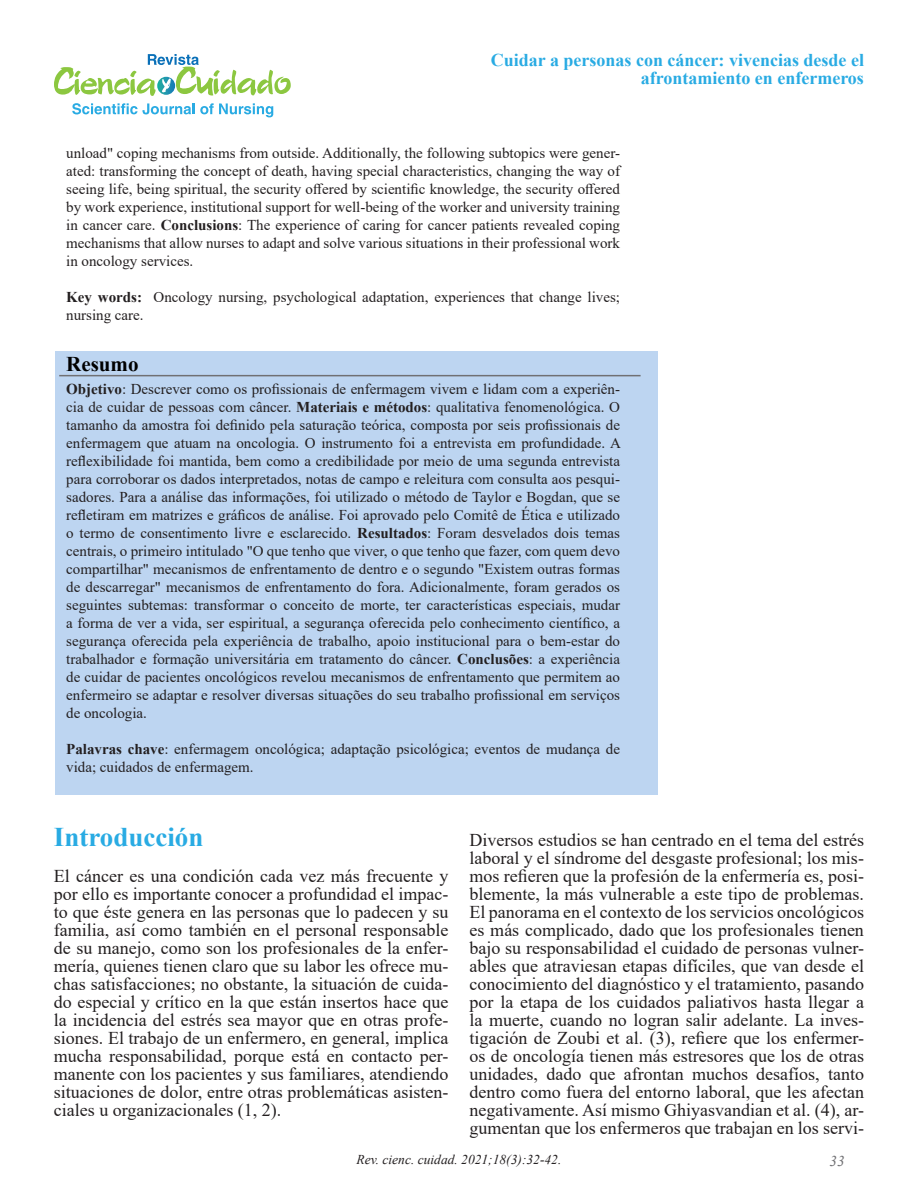
<style>
.page{position:relative;width:918px;height:1188px;background:#fff}
.page>*{position:absolute;margin:0;border:0;box-sizing:border-box;transform-origin:0 0}
.t1{font:700 27px "Times New Roman";color:#29abe3}
.t2{font:700 21px "Times New Roman";color:#000}
.t3{font:18px/18px "Times New Roman";color:#231f20;text-align:justify}
.t4{font:700 18px/18px "Times New Roman";color:#29abe3;text-align:right}
.t5{font:15px/18px "Times New Roman";color:#231f20;text-align:justify}
.t6{font:italic 15px "Times New Roman";color:#707073}
.t7{font:italic 13.5px "Times New Roman";color:#231f20}
.s1{font-weight:700}
</style>
<div class="page">
<svg style="left:54px;top:54px;width:237px;height:42px"></svg>
<svg style="left:72px;top:103px;width:201px;height:14px"></svg>
<div style="left:55px;top:352px;width:603px;height:443px;background:#bdd5f1"></div>
<hr style="left:59px;top:375px;width:582px;height:1px;background:#707073">
<p class="t4" style="left:491px;top:51px;width:375px">Cuidar a personas con cáncer: vivencias desde el afrontamiento en enfermeros</p>
<p class="t5" style="left:66px;top:143px;width:555px">unload" coping mechanisms from outside. Additionally, the following subtopics were gener&shy;ated: transforming the concept of death, having special characteristics, changing the way of seeing life, being spiritual, the security offered by scientific knowledge, the security offered by work experience, institutional support for well-being of the worker and university training in cancer care. <span class="s1">Conclusions</span>: The experience of caring for cancer patients revealed coping mechanisms that allow nurses to adapt and solve various situations in their professional work in oncology services.</p>
<p class="t5" style="left:66px;top:287px;width:555px"><span class="s1">Key words:</span> Oncology nursing, psychological adaptation, experiences that change lives; nursing care.</p>
<p class="t2" style="left:66px;top:349px;width:74px">Resumo</p>
<p class="t5" style="left:66px;top:379px;width:556px"><span class="s1">Objetivo</span>: Descrever como os profissionais de enfermagem vivem e lidam com a experiên&shy;cia de cuidar de pessoas com câncer. <span class="s1">Materiais e métodos</span>: qualitativa fenomenológica. O tamanho da amostra foi definido pela saturação teórica, composta por seis profissionais de enfermagem que atuam na oncologia. O instrumento foi a entrevista em profundidade. A reflexibilidade foi mantida, bem como a credibilidade por meio de uma segunda entrevista para corroborar os dados interpretados, notas de campo e releitura com consulta aos pesqui&shy;sadores. Para a análise das informações, foi utilizado o método de Taylor e Bogdan, que se refletiram em matrizes e gráficos de análise. Foi aprovado pelo Comitê de Ética e utilizado o termo de consentimento livre e esclarecido. <span class="s1">Resultados</span>: Foram desvelados dois temas centrais, o primeiro intitulado "O que tenho que viver, o que tenho que fazer, com quem devo compartilhar" mecanismos de enfrentamento de dentro e o segundo "Existem outras formas de descarregar" mecanismos de enfrentamento do fora. Adicionalmente, foram gerados os seguintes subtemas: transformar o conceito de morte, ter características especiais, mudar a forma de ver a vida, ser espiritual, a segurança oferecida pelo conhecimento científico, a segurança oferecida pela experiência de trabalho, apoio institucional para o bem-estar do trabalhador e formação universitária em tratamento do câncer. <span class="s1">Conclusões</span>: a experiência de cuidar de pacientes oncológicos revelou mecanismos de enfrentamento que permitem ao enfermeiro se adaptar e resolver diversas situações do seu trabalho profissional em serviços de oncologia.</p>
<p class="t5" style="left:66px;top:739px;width:555px"><span class="s1">Palavras chave</span>: enfermagem oncológica; adaptação psicológica; eventos de mudança de vida; cuidados de enfermagem.</p>
<p class="t1" style="left:54px;top:817px;width:151px">Introducción</p>
<p class="t3" style="left:54px;top:866px;width:396px">El cáncer es una condición cada vez más frecuente y por ello es importante conocer a profundidad el impac&shy;to que éste genera en las personas que lo padecen y su familia, así como también en el personal responsable de su manejo, como son los profesionales de la enfer&shy;mería, quienes tienen claro que su labor les ofrece mu&shy;chas satisfacciones; no obstante, la situación de cuida&shy;do especial y crítico en la que están insertos hace que la incidencia del estrés sea mayor que en otras profe&shy;siones. El trabajo de un enfermero, en general, implica mucha responsabilidad, porque está en contacto per&shy;manente con los pacientes y sus familiares, atendiendo situaciones de dolor, entre otras problemáticas asisten&shy;ciales u organizacionales (1, 2).</p>
<p class="t3" style="left:470px;top:830px;width:396px">Diversos estudios se han centrado en el tema del estrés laboral y el síndrome del desgaste profesional; los mis&shy;mos refieren que la profesión de la enfermería es, posi&shy;blemente, la más vulnerable a este tipo de problemas.<br>El panorama en el contexto de los servicios oncológicos es más complicado, dado que los profesionales tienen bajo su responsabilidad el cuidado de personas vulner&shy;ables que atraviesan etapas difíciles, que van desde el conocimiento del diagnóstico y el tratamiento, pasando por la etapa de los cuidados paliativos hasta llegar a la muerte, cuando no logran salir adelante. La inves&shy;tigación de Zoubi et al. (3), refiere que los enfermer&shy;os de oncología tienen más estresores que los de otras unidades, dado que afrontan muchos desafíos, tanto dentro como fuera del entorno laboral, que les afectan negativamente. Así mismo Ghiyasvandian et al. (4), ar&shy;gumentan que los enfermeros que trabajan en los servi-</p>
<p class="t7" style="left:357px;top:1150px;width:206px">Rev. cienc. cuidad. 2021;18(3):32-42.</p>
<p class="t6" style="left:830px;top:1151px;width:16px">33</p>
</div>
